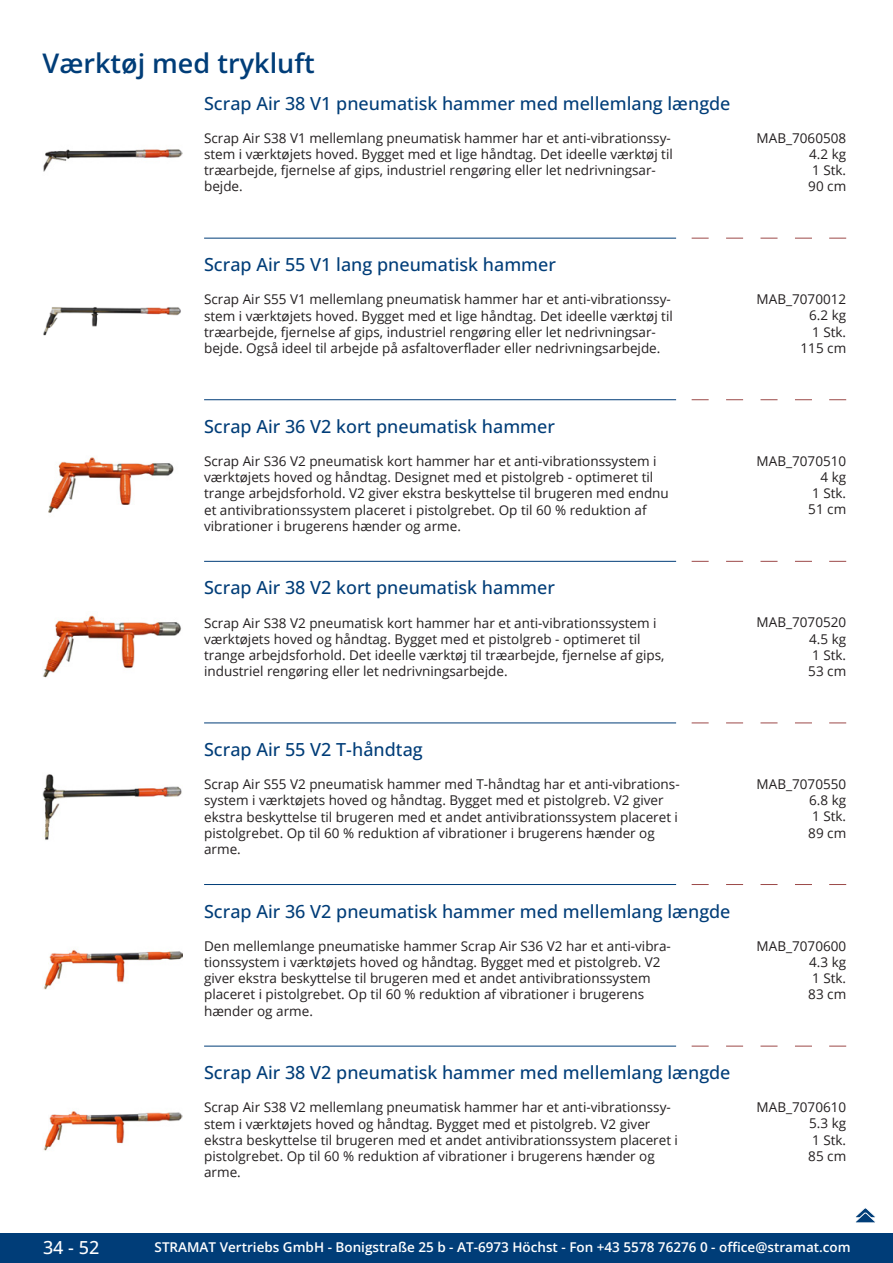
<style>
.page{position:relative;width:893px;height:1263px;background:#fff}
.page>*{position:absolute;margin:0;border:0;box-sizing:border-box;transform-origin:0 0}
.GruppeName{font:600 27px "Open Sans";color:#003d78}
.ArtikelName{font:500 18px "Open Sans";color:#003d78}
.t1{font:500 18px "Open Sans";color:#fff}
.Beschreibung{font:13.5px/16.2px "Open Sans";color:#231f20}
.ArtikelNummer{font:13.5px "Open Sans";color:#231f20}
.t2{font:600 13.5px "Open Sans";color:#fff}
</style>
<div class="page">
<div style="left:0;top:1233px;width:893px;height:30px;background:#003d78"></div>
<img style="left:43px;top:149px;width:140px;height:23px">
<img style="left:43px;top:307px;width:138px;height:29px">
<svg style="left:692px;top:238px;width:17px;height:1px"></svg>
<svg style="left:726px;top:238px;width:17px;height:1px"></svg>
<svg style="left:760px;top:238px;width:17px;height:1px"></svg>
<svg style="left:795px;top:238px;width:17px;height:1px"></svg>
<svg style="left:829px;top:238px;width:17px;height:1px"></svg>
<hr style="left:204px;top:238px;width:472px;height:1px;background:#003d78">
<img style="left:48px;top:457px;width:126px;height:56px">
<svg style="left:692px;top:399px;width:17px;height:1px"></svg>
<svg style="left:726px;top:399px;width:17px;height:1px"></svg>
<svg style="left:760px;top:399px;width:17px;height:1px"></svg>
<svg style="left:795px;top:399px;width:17px;height:1px"></svg>
<svg style="left:829px;top:399px;width:17px;height:1px"></svg>
<hr style="left:204px;top:399px;width:472px;height:1px;background:#003d78">
<img style="left:43px;top:615px;width:139px;height:63px">
<svg style="left:692px;top:561px;width:17px;height:1px"></svg>
<svg style="left:726px;top:561px;width:17px;height:1px"></svg>
<svg style="left:760px;top:561px;width:17px;height:1px"></svg>
<svg style="left:795px;top:561px;width:17px;height:1px"></svg>
<svg style="left:829px;top:561px;width:17px;height:1px"></svg>
<hr style="left:204px;top:561px;width:472px;height:1px;background:#003d78">
<img style="left:43px;top:774px;width:139px;height:66px">
<svg style="left:692px;top:723px;width:17px;height:1px"></svg>
<svg style="left:726px;top:723px;width:17px;height:1px"></svg>
<svg style="left:760px;top:723px;width:17px;height:1px"></svg>
<svg style="left:795px;top:723px;width:17px;height:1px"></svg>
<svg style="left:829px;top:723px;width:17px;height:1px"></svg>
<hr style="left:204px;top:723px;width:472px;height:1px;background:#003d78">
<img style="left:43px;top:949px;width:140px;height:41px">
<svg style="left:692px;top:884px;width:17px;height:1px"></svg>
<svg style="left:726px;top:884px;width:17px;height:1px"></svg>
<svg style="left:760px;top:884px;width:17px;height:1px"></svg>
<svg style="left:795px;top:884px;width:17px;height:1px"></svg>
<svg style="left:829px;top:884px;width:17px;height:1px"></svg>
<hr style="left:204px;top:884px;width:472px;height:1px;background:#003d78">
<img style="left:43px;top:1111px;width:140px;height:40px">
<svg style="left:692px;top:1046px;width:17px;height:1px"></svg>
<svg style="left:726px;top:1046px;width:17px;height:1px"></svg>
<svg style="left:760px;top:1046px;width:17px;height:1px"></svg>
<svg style="left:795px;top:1046px;width:17px;height:1px"></svg>
<svg style="left:829px;top:1046px;width:17px;height:1px"></svg>
<hr style="left:204px;top:1046px;width:472px;height:1px;background:#003d78">
<svg style="left:855px;top:1208px;width:21px;height:15px"></svg>
<p class="GruppeName" style="left:43px;top:44px;width:274px">Værktøj med trykluft</p>
<p class="ArtikelName" style="left:204px;top:91px;width:528px">Scrap Air 38 V1 pneumatisk hammer med mellemlang længde</p>
<p class="Beschreibung" style="left:204px;top:129px;width:470px">Scrap Air S38 V1 mellemlang pneumatisk hammer har et anti-vibrationssy&shy;stem i værktøjets hoved. Bygget med et lige håndtag. Det ideelle værktøj til træarbejde, fjernelse af gips, industriel rengøring eller let nedrivningsar&shy;bejde.</p>
<p class="ArtikelNummer" style="left:757px;top:128px;width:91px">MAB_7060508</p>
<p class="ArtikelNummer" style="left:809px;top:145px;width:39px">4.2 kg</p>
<p class="ArtikelNummer" style="left:812px;top:161px;width:36px">1 Stk.</p>
<p class="ArtikelNummer" style="left:808px;top:177px;width:39px">90 cm</p>
<p class="ArtikelName" style="left:204px;top:252px;width:353px">Scrap Air 55 V1 lang pneumatisk hammer</p>
<p class="Beschreibung" style="left:204px;top:291px;width:470px">Scrap Air S55 V1 mellemlang pneumatisk hammer har et anti-vibrationssy&shy;stem i værktøjets hoved. Bygget med et lige håndtag. Det ideelle værktøj til træarbejde, fjernelse af gips, industriel rengøring eller let nedrivningsar&shy;bejde. Også ideel til arbejde på asfaltoverflader eller nedrivningsarbejde.</p>
<p class="ArtikelNummer" style="left:757px;top:290px;width:91px">MAB_7070012</p>
<p class="ArtikelNummer" style="left:809px;top:306px;width:39px">6.2 kg</p>
<p class="ArtikelNummer" style="left:812px;top:322px;width:36px">1 Stk.</p>
<p class="ArtikelNummer" style="left:800px;top:339px;width:47px">115 cm</p>
<p class="ArtikelName" style="left:204px;top:414px;width:352px">Scrap Air 36 V2 kort pneumatisk hammer</p>
<p class="Beschreibung" style="left:204px;top:453px;width:466px">Scrap Air S36 V2 pneumatisk kort hammer har et anti-vibrationssystem i værktøjets hoved og håndtag. Designet med et pistolgreb - optimeret til trange arbejdsforhold. V2 giver ekstra beskyttelse til brugeren med endnu et antivibrationssystem placeret i pistolgrebet. Op til 60 % reduktion af vibrationer i brugerens hænder og arme.</p>
<p class="ArtikelNummer" style="left:757px;top:452px;width:91px">MAB_7070510</p>
<p class="ArtikelNummer" style="left:820px;top:468px;width:27px">4 kg</p>
<p class="ArtikelNummer" style="left:812px;top:484px;width:36px">1 Stk.</p>
<p class="ArtikelNummer" style="left:808px;top:500px;width:39px">51 cm</p>
<p class="ArtikelName" style="left:204px;top:575px;width:352px">Scrap Air 38 V2 kort pneumatisk hammer</p>
<p class="Beschreibung" style="left:204px;top:614px;width:462px">Scrap Air S38 V2 pneumatisk kort hammer har et anti-vibrationssystem i værktøjets hoved og håndtag. Bygget med et pistolgreb - optimeret til trange arbejdsforhold. Det ideelle værktøj til træarbejde, fjernelse af gips, industriel rengøring eller let nedrivningsarbejde.</p>
<p class="ArtikelNummer" style="left:757px;top:613px;width:91px">MAB_7070520</p>
<p class="ArtikelNummer" style="left:809px;top:629px;width:39px">4.5 kg</p>
<p class="ArtikelNummer" style="left:812px;top:646px;width:36px">1 Stk.</p>
<p class="ArtikelNummer" style="left:808px;top:662px;width:39px">53 cm</p>
<p class="ArtikelName" style="left:204px;top:737px;width:220px">Scrap Air 55 V2 T-håndtag</p>
<p class="Beschreibung" style="left:204px;top:776px;width:476px">Scrap Air S55 V2 pneumatisk hammer med T-håndtag har et anti-vibrations&shy;system i værktøjets hoved og håndtag. Bygget med et pistolgreb. V2 giver ekstra beskyttelse til brugeren med et andet antivibrationssystem placeret i pistolgrebet. Op til 60 % reduktion af vibrationer i brugerens hænder og arme.</p>
<p class="ArtikelNummer" style="left:757px;top:775px;width:91px">MAB_7070550</p>
<p class="ArtikelNummer" style="left:809px;top:791px;width:39px">6.8 kg</p>
<p class="ArtikelNummer" style="left:812px;top:807px;width:36px">1 Stk.</p>
<p class="ArtikelNummer" style="left:808px;top:823px;width:39px">89 cm</p>
<p class="ArtikelName" style="left:204px;top:899px;width:528px">Scrap Air 36 V2 pneumatisk hammer med mellemlang længde</p>
<p class="Beschreibung" style="left:204px;top:937px;width:467px">Den mellemlange pneumatiske hammer Scrap Air S36 V2 har et anti-vibra&shy;tionssystem i værktøjets hoved og håndtag. Bygget med et pistolgreb. V2 giver ekstra beskyttelse til brugeren med et andet antivibrationssystem placeret i pistolgrebet. Op til 60 % reduktion af vibrationer i brugerens hænder og arme.</p>
<p class="ArtikelNummer" style="left:757px;top:936px;width:91px">MAB_7070600</p>
<p class="ArtikelNummer" style="left:809px;top:953px;width:39px">4.3 kg</p>
<p class="ArtikelNummer" style="left:812px;top:969px;width:36px">1 Stk.</p>
<p class="ArtikelNummer" style="left:808px;top:985px;width:39px">83 cm</p>
<p class="ArtikelName" style="left:204px;top:1060px;width:528px">Scrap Air 38 V2 pneumatisk hammer med mellemlang længde</p>
<p class="Beschreibung" style="left:204px;top:1099px;width:475px">Scrap Air S38 V2 mellemlang pneumatisk hammer har et anti-vibrationssy&shy;stem i værktøjets hoved og håndtag. Bygget med et pistolgreb. V2 giver ekstra beskyttelse til brugeren med et andet antivibrationssystem placeret i pistolgrebet. Op til 60 % reduktion af vibrationer i brugerens hænder og arme.</p>
<p class="ArtikelNummer" style="left:757px;top:1098px;width:91px">MAB_7070610</p>
<p class="ArtikelNummer" style="left:809px;top:1114px;width:39px">5.3 kg</p>
<p class="ArtikelNummer" style="left:812px;top:1130px;width:36px">1 Stk.</p>
<p class="ArtikelNummer" style="left:808px;top:1147px;width:39px">85 cm</p>
<h2 class="t1" style="left:43px;top:1234px;width:58px">34 - 52</h2>
<p class="t2" style="left:155px;top:1238px;width:698px">STRAMAT Vertriebs GmbH - Bonigstraße 25 b - AT-6973 Höchst - Fon +43 5578 76276 0 - office@stramat.com</p>
</div>
